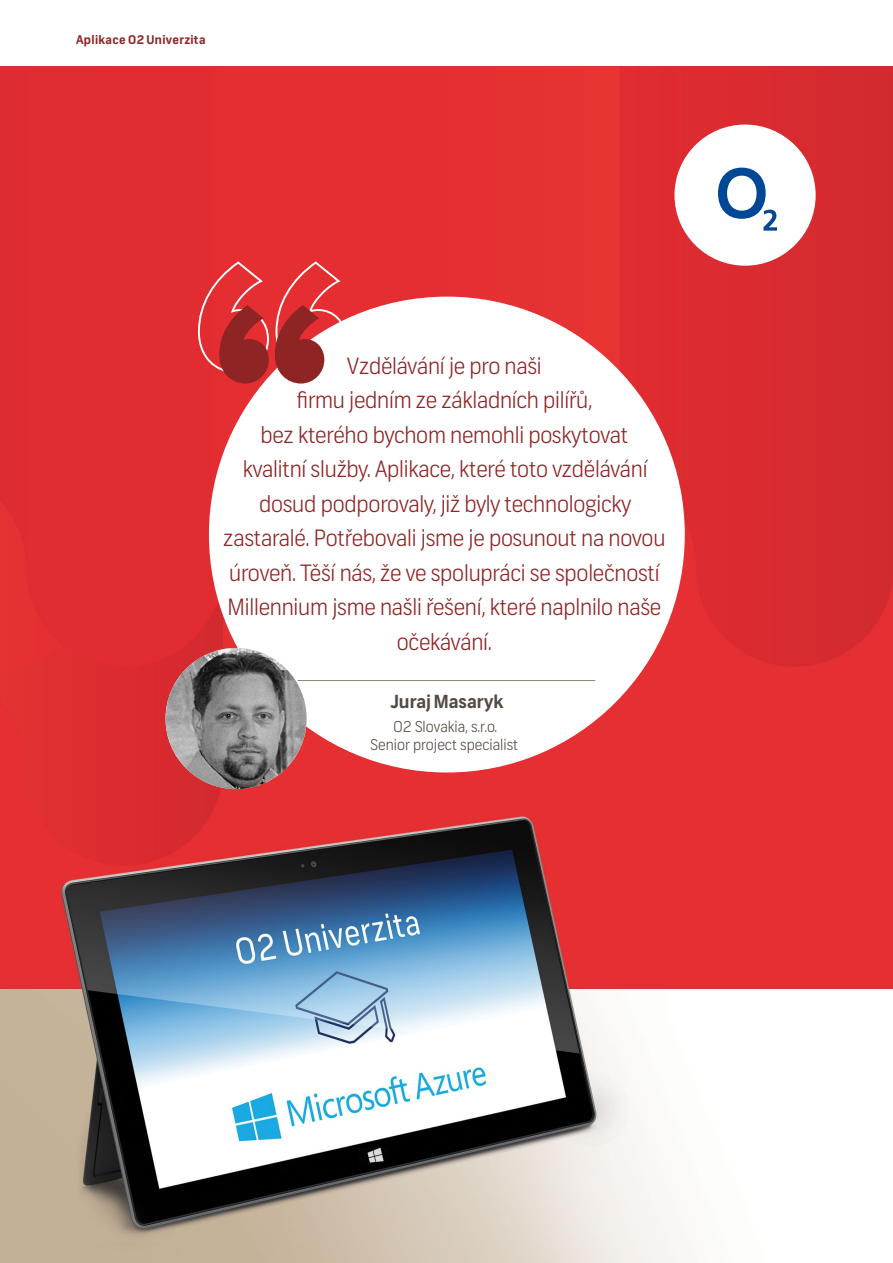
<style>
.page{position:relative;width:893px;height:1263px;background:#fff}
.page>*{position:absolute;margin:0;border:0;box-sizing:border-box;transform-origin:0 0}
.t1{font:900 224.85px "Proxima Nova";color:#8e2424}
.t2{font:300 22.5px/34.5px "Frank";letter-spacing:-.01em;color:#8e2424;text-align:center}
.t3{font:700 18px "Frank";color:#544a43}
.t4{font:300 15px/18px "Frank";color:#544a43;text-align:center}
.t5{font:700 12px "Frank";letter-spacing:.025em;color:#8e2424}
</style>
<div class="page">
<img style="left:0;top:66px;width:893px;height:1197px">
<div style="left:209px;top:297px;width:476px;height:475px;background:#fff;border-radius:50%"></div>
<svg style="left:197px;top:260px;width:150px;height:114px"></svg>
<hr style="left:298px;top:680px;width:297px;height:1px;background:#958675">
<div style="left:674px;top:125px;width:142px;height:141px;background:#fff;border-radius:50%"></div>
<svg style="left:718px;top:168px;width:59px;height:63px"></svg>
<img style="left:166px;top:648px;width:141px;height:141px;border-radius:71px">
<p class="t5" style="left:76px;top:33px;width:131px">Aplikace O2 Univerzita</p>
<p class="t1" style="left:213px;top:253px;width:120px">“</p>
<p class="t2" style="left:223px;top:349px;width:444px">Vzdělávání je pro naši<br>firmu jedním ze základních pilířů,<br>bez kterého bychom nemohli poskytovat<br>kvalitní služby. Aplikace, které toto vzdělávání dosud podporovaly, již byly technologicky zastaralé. Potřebovali jsme je posunout na novou úroveň. Těší nás, že ve spolupráci se společností Millennium jsme našli řešení, které naplnilo naše očekávání.</p>
<p class="t3" style="left:390px;top:690px;width:115px">Juraj Masaryk</p>
<p class="t4" style="left:371px;top:718px;width:149px">O2 Slovakia, s.r.o.<br>Senior project specialist</p>
</div>
